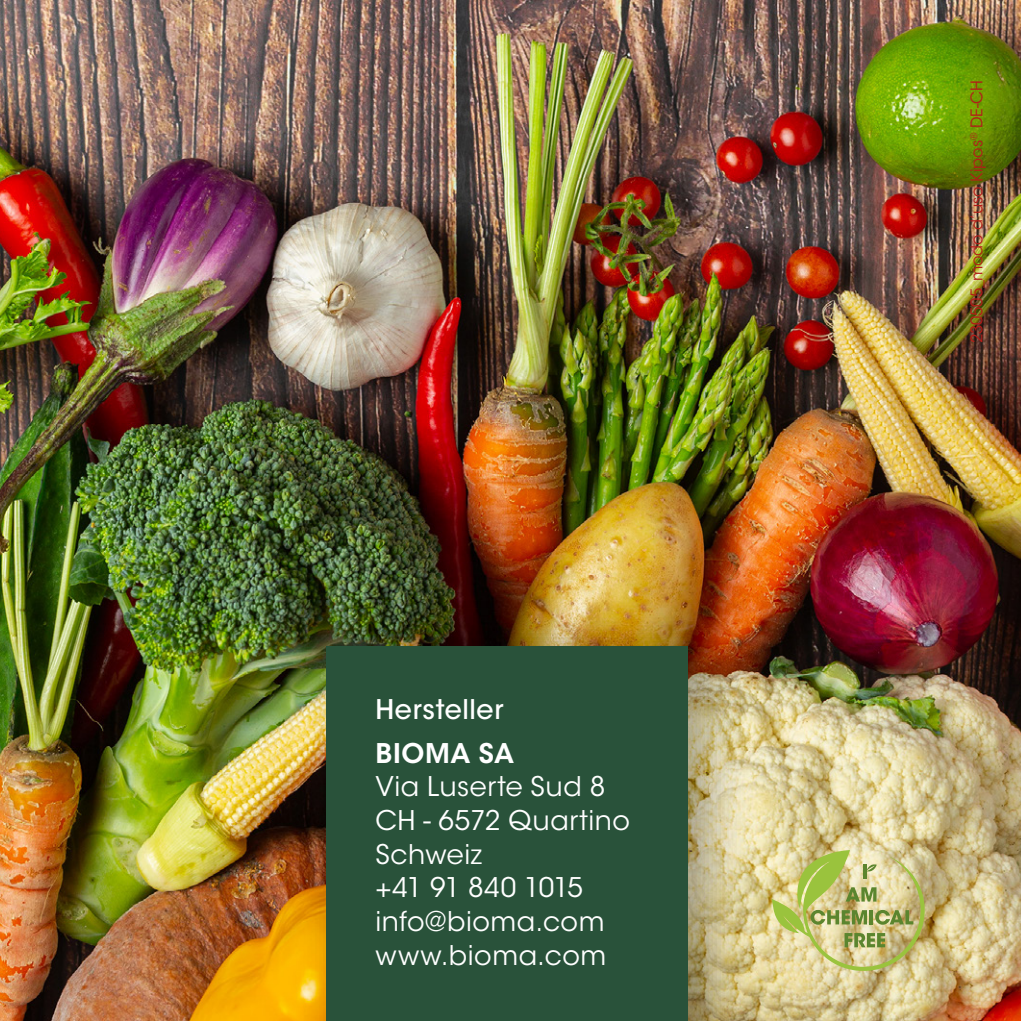
<style>
.page{position:relative;width:1021px;height:1021px;background:#fff}
.page>*{position:absolute;margin:0;border:0;box-sizing:border-box;transform-origin:0 0}
.t1{font:26.8px/33.6px "ITC Avant Garde Std";letter-spacing:.02em;color:#fff}
.t2{font:500 26.8px "ITC Avant Garde Std";letter-spacing:.02em;color:#fff}
.t3{font:600 26.8px "ITC Avant Garde Std";letter-spacing:.025em;color:#fff}
.t4{font:16px "ITC Avant Garde Std";color:#b31d18}
</style>
<div class="page">
<img style="left:0;top:0;width:1020px;height:1020px">
<svg style="left:772px;top:850px;width:153px;height:121px;background:#c7c681"></svg>
<img style="left:288px;top:585px;width:484px;height:435px">
<div style="left:326px;top:646px;width:361px;height:374px;background:#29523a"></div>
<p class="t2" style="left:375px;top:692px;width:129px">Hersteller</p>
<p class="t3" style="left:375px;top:735px;width:140px">BIOMA SA</p>
<p class="t1" style="left:375px;top:770px;width:256px">Via Luserte Sud 8<br>CH - 6572 Quartino<br>Schweiz<br>+41 91 840 1015 info@bioma.com www.bioma.com</p>
<p class="t4" style="left:967px;top:343px;width:265px;rotate:-90deg">230505_modo d’uso Kipos<sup>®</sup> DE-CH</p>
</div>
